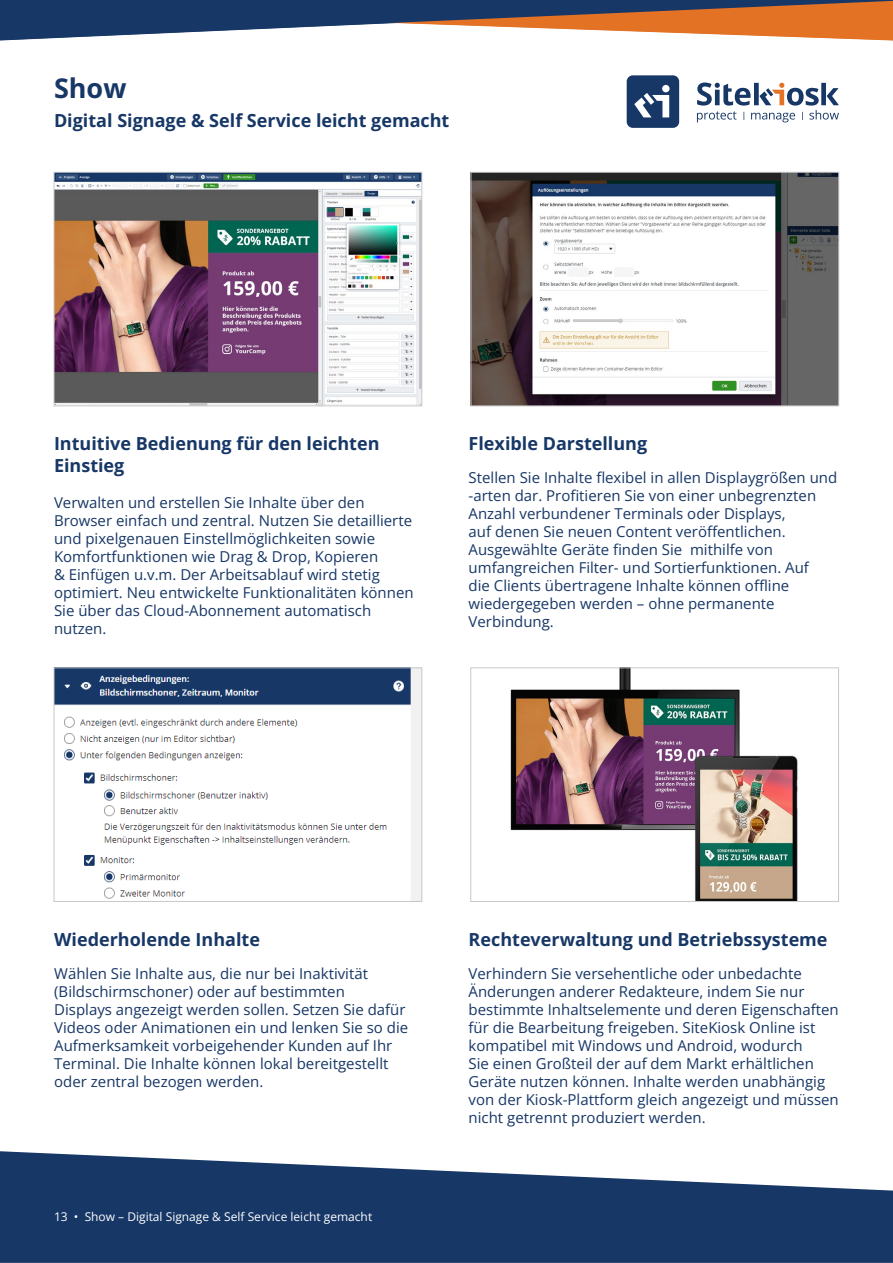
<style>
.page{position:relative;width:893px;height:1263px;background:#fff}
.page>*{position:absolute;margin:0;border:0;box-sizing:border-box;transform-origin:0 0}
.t1{font:700 27px "Open Sans";color:#173766}
.t2{font:700 18px/21.6px "Open Sans";color:#173766}
.t3{font:15px/18px "Open Sans";color:#173766}
.t4{font:12px "Open Sans";color:#fff}
</style>
<div class="page">
<svg style="left:0;top:1151px;width:893px;height:112px;fill:#173766"></svg>
<div style="left:627px;top:75px;width:52px;height:53px;background:#173766;border-radius:6px"></div>
<svg style="left:697px;top:83px;width:142px;height:39px"></svg>
<svg style="left:634px;top:85px;width:36px;height:32px"></svg>
<svg style="left:0;top:0;width:893px;height:41px"></svg>
<img style="left:56px;top:174px;width:364px;height:230px">
<div style="left:54px;top:172px;width:368px;height:234px;border:1px solid #c8c8c8"></div>
<img style="left:56px;top:670px;width:364px;height:230px">
<div style="left:54px;top:668px;width:368px;height:234px;border:1px solid #c8c8c8"></div>
<img style="left:473px;top:174px;width:364px;height:230px">
<div style="left:471px;top:172px;width:368px;height:234px;border:1px solid #c8c8c8"></div>
<img style="left:510px;top:670px;width:288px;height:230px">
<div style="left:470px;top:668px;width:369px;height:234px;border:1px solid #c8c8c8"></div>
<p class="t1" style="left:54px;top:69px;width:74px">Show</p>
<p class="t2" style="left:54px;top:109px;width:397px">Digital Signage &amp; Self Service leicht gemacht</p>
<p class="t2" style="left:54px;top:432px;width:327px">Intuitive Bedienung für den leichten<br>Einstieg</p>
<p class="t3" style="left:54px;top:493px;width:361px">Verwalten und erstellen Sie Inhalte über den Browser einfach und zentral. Nutzen Sie detaillierte und pixelgenauen Einstellmöglichkeiten sowie Komfortfunktionen wie Drag &amp; Drop, Kopieren<br>&amp; Einfügen u.v.m. Der Arbeitsablauf wird stetig optimiert. Neu entwickelte Funktionalitäten können Sie über das Cloud-Abonnement automatisch nutzen.</p>
<p class="t2" style="left:469px;top:432px;width:180px">Flexible Darstellung</p>
<p class="t3" style="left:469px;top:468px;width:370px">Stellen Sie Inhalte flexibel in allen Displaygrößen und -arten dar. Profitieren Sie von einer unbegrenzten Anzahl verbundener Terminals oder Displays,<br>auf denen Sie neuen Content veröffentlichen.<br>Ausgewählte Geräte finden Sie mithilfe von umfangreichen Filter- und Sortierfunktionen. Auf<br>die Clients übertragene Inhalte können offline wiedergegeben werden – ohne permanente Verbindung.</p>
<p class="t2" style="left:54px;top:928px;width:207px">Wiederholende Inhalte</p>
<p class="t3" style="left:54px;top:964px;width:315px">Wählen Sie Inhalte aus, die nur bei Inaktivität (Bildschirmschoner) oder auf bestimmten</p>
<p class="t3" style="left:54px;top:1000px;width:356px">Displays angezeigt werden sollen. Setzen Sie dafür Videos oder Animationen ein und lenken Sie so die Aufmerksamkeit vorbeigehender Kunden auf Ihr Terminal. Die Inhalte können lokal bereitgestellt oder zentral bezogen werden.</p>
<p class="t4" style="left:54px;top:1209px;width:320px">13 • Show – Digital Signage &amp; Self Service leicht gemacht</p>
<p class="t2" style="left:469px;top:928px;width:360px">Rechteverwaltung und Betriebssysteme</p>
<p class="t3" style="left:469px;top:964px;width:372px">Verhindern Sie versehentliche oder unbedachte Änderungen anderer Redakteure, indem Sie nur bestimmte Inhaltselemente und deren Eigenschaften für die Bearbeitung freigeben. SiteKiosk Online ist kompatibel mit Windows und Android, wodurch<br>Sie einen Großteil der auf dem Markt erhältlichen Geräte nutzen können. Inhalte werden unabhängig von der Kiosk-Plattform gleich angezeigt und müssen nicht getrennt produziert werden.</p>
</div>
